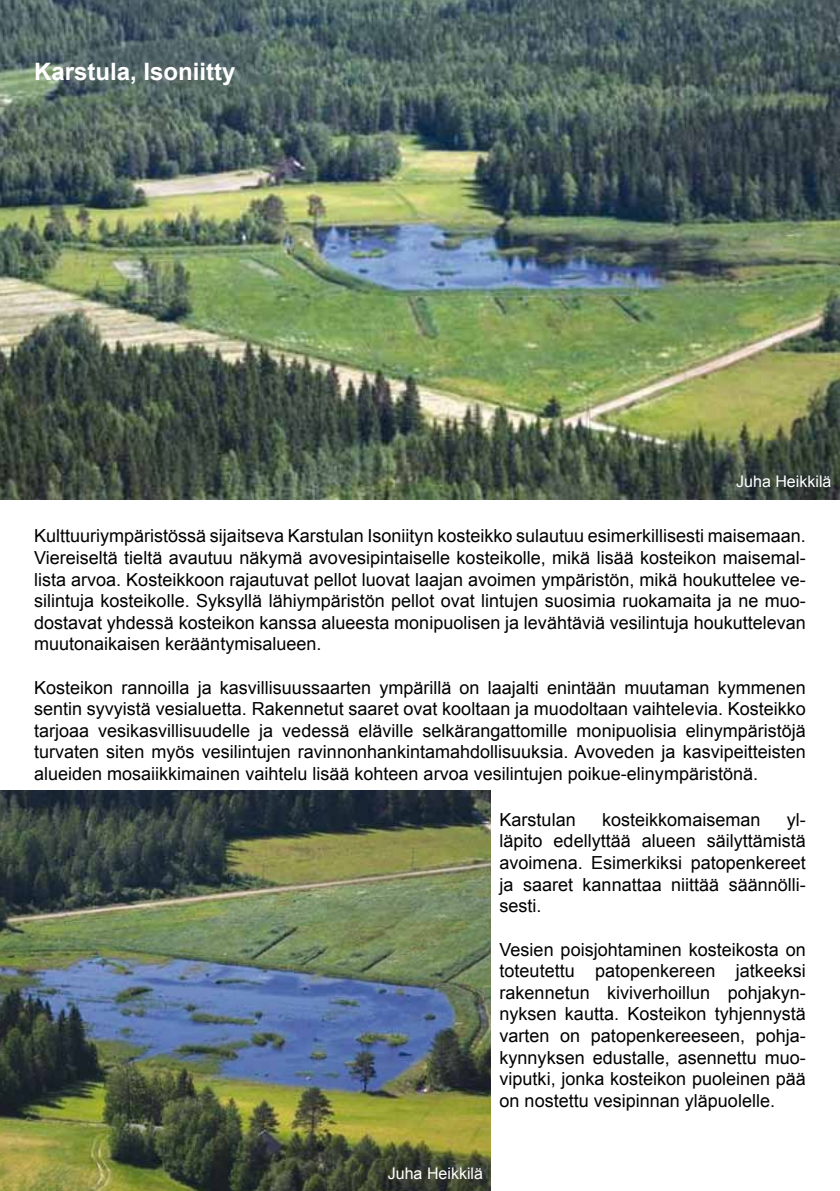
<style>
.page{position:relative;width:840px;height:1191px;background:#fff}
.page>*{position:absolute;margin:0;border:0;box-sizing:border-box;transform-origin:0 0}
.t1{font:700 24px "Arial";color:#fff}
.t2{font:18px/21.6px "Arial";color:#000;text-align:justify}
.t3{font:16px "Arial";color:#fff}
</style>
<div class="page">
<img style="left:0;top:0;width:839px;height:499px">
<img style="left:0;top:790px;width:490px;height:401px">
<h1 class="t1" style="left:34px;top:56px;width:203px">Karstula, Isoniitty</h1>
<p class="t3" style="left:735px;top:471px;width:97px">Juha Heikkilä</p>
<p class="t2" style="left:34px;top:525px;width:773px">Kulttuuriympäristössä sijaitseva Karstulan Isoniityn kosteikko sulautuu esimerkillisesti maisemaan.<br>Viereiseltä tieltä avautuu näkymä avovesipintaiselle kosteikolle, mikä lisää kosteikon maisemal&shy;lista arvoa. Kosteikkoon rajautuvat pellot luovat laajan avoimen ympäristön, mikä houkuttelee ve&shy;silintuja kosteikolle. Syksyllä lähiympäristön pellot ovat lintujen suosimia ruokamaita ja ne muo&shy;dostavat yhdessä kosteikon kanssa alueesta monipuolisen ja levähtäviä vesilintuja houkuttelevan muutonaikaisen kerääntymisalueen.</p>
<p class="t2" style="left:34px;top:676px;width:773px">Kosteikon rannoilla ja kasvillisuussaarten ympärillä on laajalti enintään muutaman kymmenen sentin syvyistä vesialuetta. Rakennetut saaret ovat kooltaan ja muodoltaan vaihtelevia. Kosteikko tarjoaa vesikasvillisuudelle ja vedessä eläville selkärangattomille monipuolisia elinympäristöjä turvaten siten myös vesilintujen ravinnonhankintamahdollisuuksia. Avoveden ja kasvipeitteisten alueiden mosaiikkimainen vaihtelu lisää kohteen arvoa vesilintujen poikue-elinympäristönä.</p>
<p class="t2" style="left:499px;top:809px;width:78px">Karstulan</p>
<p class="t2" style="left:602px;top:809px;width:160px">kosteikkomaiseman</p>
<p class="t2" style="left:499px;top:809px;width:307px;text-indent:287px">yl&shy;läpito edellyttää alueen säilyttämistä avoimena. Esimerkiksi patopenkereet ja saaret kannattaa niittää säännölli&shy;sesti.</p>
<p class="t2" style="left:499px;top:938px;width:307px">Vesien poisjohtaminen kosteikosta on toteutettu patopenkereen jatkeeksi rakennetun kiviverhoillun pohjakyn&shy;nyksen kautta. Kosteikon tyhjennystä varten on patopenkereeseen, pohja&shy;kynnyksen edustalle, asennettu muo&shy;viputki, jonka kosteikon puoleinen pää on nostettu vesipinnan yläpuolelle.</p>
<p class="t3" style="left:387px;top:1162px;width:97px">Juha Heikkilä</p>
</div>
